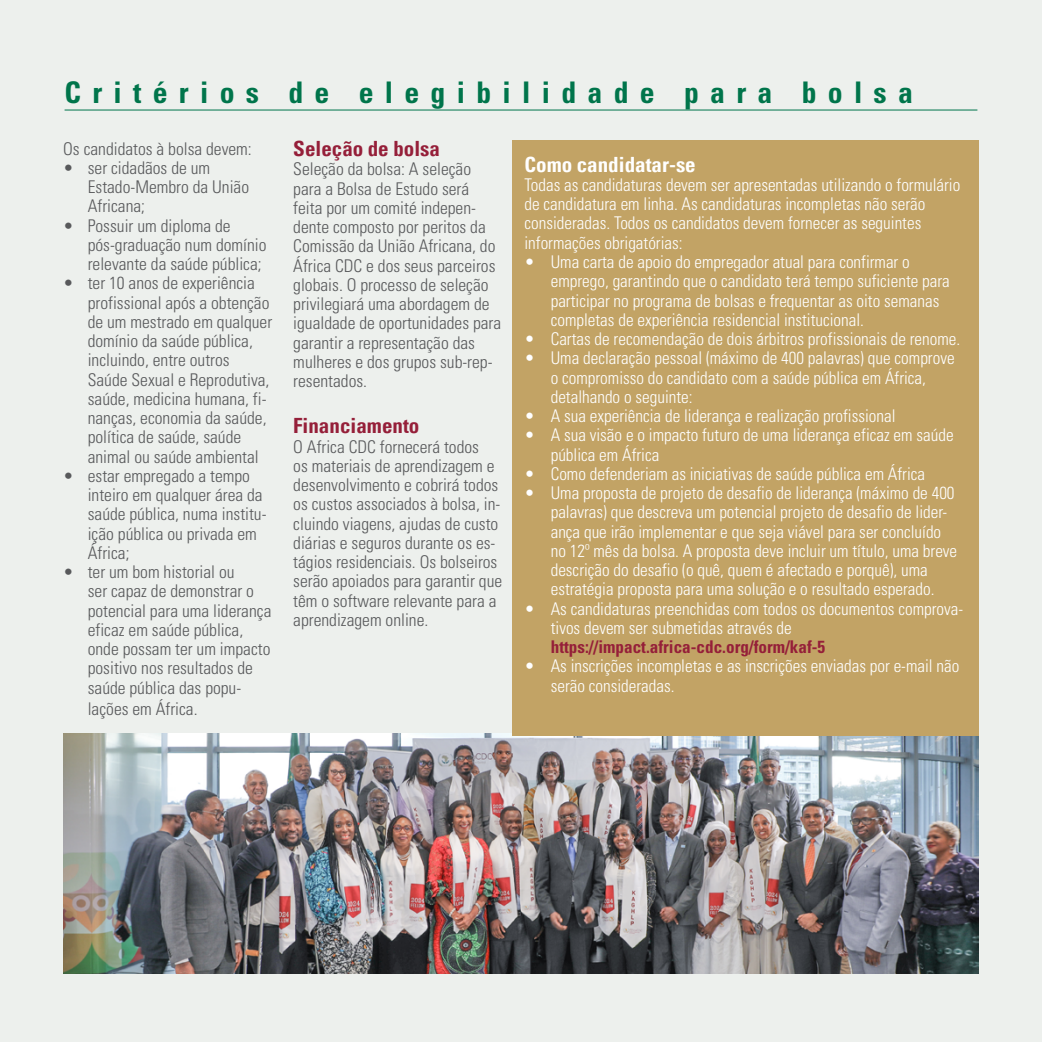
<style>
.page{position:relative;width:1042px;height:1042px;background:#edf0ed}
.page>*{position:absolute;margin:0;border:0;box-sizing:border-box;transform-origin:0 0}
.t1{font:700 condensed 29.75px "Univers LT Std";letter-spacing:.38em;color:#00754b}
.t2{font:700 condensed 21px "Univers";color:#951f39}
.t3{font:700 condensed 21px "Univers";color:#fff}
.t4{font:300 condensed 17.5px/19.2px "Univers";color:#fff}
.t5{font:300 condensed 17.5px/19.2px "Univers";color:#58595b}
.t6{font:700 condensed 17.5px "Univers";color:#951f39}
</style>
<div class="page">
<img style="left:63px;top:734px;width:915px;height:239px">
<div style="left:512px;top:141px;width:466px;height:595px;background:#c2a365"></div>
<hr style="left:65px;top:110px;width:912px;height:1px;background:#00754b">
<h1 class="t1" style="left:65px;top:74px;width:850px">Critérios de elegibilidade para bolsa</h1>
<p class="t5" style="left:63px;top:139px;width:190px">Os candidatos à bolsa devem:</p>
<p class="t5" style="left:88px;top:158px;width:163px;text-indent:-24px">• ser cidadãos de um<br>Estado-Membro da União<br>Africana;</p>
<p class="t5" style="left:88px;top:216px;width:180px;text-indent:-24px">• Possuir um diploma de pós-graduação num domínio relevante da saúde pública;</p>
<p class="t5" style="left:88px;top:273px;width:186px;text-indent:-24px">• ter 10 anos de experiência profissional após a obtenção de um mestrado em qualquer domínio da saúde pública, incluindo, entre outros<br>Saúde Sexual e Reprodutiva, saúde, medicina humana, fi&shy;nanças, economia da saúde, política de saúde, saúde animal ou saúde ambiental</p>
<p class="t5" style="left:88px;top:466px;width:180px;text-indent:-24px">• estar empregado a tempo inteiro em qualquer área da saúde pública, numa institu&shy;ição pública ou privada em<br>África;</p>
<p class="t5" style="left:88px;top:562px;width:185px;text-indent:-24px">• ter um bom historial ou<br>ser capaz de demonstrar o potencial para uma liderança eficaz em saúde pública, onde possam ter um impacto positivo nos resultados de saúde pública das popu-</p>
<p class="t5" style="left:88px;top:699px;width:111px">lações em África.</p>
<p class="t2" style="left:293px;top:136px;width:148px">Seleção de bolsa</p>
<p class="t5" style="left:293px;top:160px;width:209px">Seleção da bolsa: A seleção para a Bolsa de Estudo será feita por um comité indepen&shy;dente composto por peritos da<br>Comissão da União Africana, do<br>África CDC e dos seus parceiros globais. O processo de seleção privilegiará uma abordagem de igualdade de oportunidades para garantir a representação das mulheres e dos grupos sub-rep&shy;resentados.</p>
<p class="t2" style="left:293px;top:413px;width:127px">Financiamento</p>
<p class="t5" style="left:293px;top:437px;width:210px">O Africa CDC fornecerá todos<br>os materiais de aprendizagem e desenvolvimento e cobrirá todos os custos associados à bolsa, in&shy;cluindo viagens, ajudas de custo diárias e seguros durante os es&shy;tágios residenciais. Os bolseiros serão apoiados para garantir que têm o software relevante para a aprendizagem online.</p>
<p class="t3" style="left:524px;top:151px;width:173px">Como candidatar-se</p>
<p class="t4" style="left:524px;top:175px;width:437px">Todas as candidaturas devem ser apresentadas utilizando o formulário de candidatura em linha. As candidaturas incompletas não serão consideradas. Todos os candidatos devem fornecer as seguintes informações obrigatórias:</p>
<p class="t4" style="left:551px;top:252px;width:400px;text-indent:-26px">• Uma carta de apoio do empregador atual para confirmar o emprego, garantindo que o candidato terá tempo suficiente para participar no programa de bolsas e frequentar as oito semanas completas de experiência residencial institucional.</p>
<p class="t4" style="left:524px;top:329px;width:437px">• Cartas de recomendação de dois árbitros profissionais de renome.</p>
<p class="t4" style="left:551px;top:348px;width:405px;text-indent:-26px">• Uma declaração pessoal (máximo de 400 palavras) que comprove o compromisso do candidato com a saúde pública em África, detalhando o seguinte:</p>
<p class="t4" style="left:524px;top:406px;width:372px">• A sua experiência de liderança e realização profissional</p>
<p class="t4" style="left:551px;top:425px;width:404px;text-indent:-26px">• A sua visão e o impacto futuro de uma liderança eficaz em saúde pública em África</p>
<p class="t4" style="left:524px;top:464px;width:402px">• Como defenderiam as iniciativas de saúde pública em África</p>
<p class="t4" style="left:551px;top:483px;width:408px;text-indent:-26px">• Uma proposta de projeto de desafio de liderança (máximo de 400 palavras) que descreva um potencial projeto de desafio de lider&shy;ança que irão implementar e que seja viável para ser concluído no 12º mês da bolsa. A proposta deve incluir um título, uma breve descrição do desafio (o quê, quem é afectado e porquê), uma estratégia proposta para uma solução e o resultado esperado.</p>
<p class="t4" style="left:551px;top:599px;width:414px;text-indent:-26px">• As candidaturas preenchidas com todos os documentos comprova&shy;tivos devem ser submetidas através de</p>
<p class="t6" style="left:551px;top:636px;width:276px">https://impact.africa-cdc.org/form/kaf-5</p>
<p class="t4" style="left:551px;top:656px;width:410px;text-indent:-26px">• As inscrições incompletas e as inscrições enviadas por e-mail não serão consideradas.</p>
</div>
